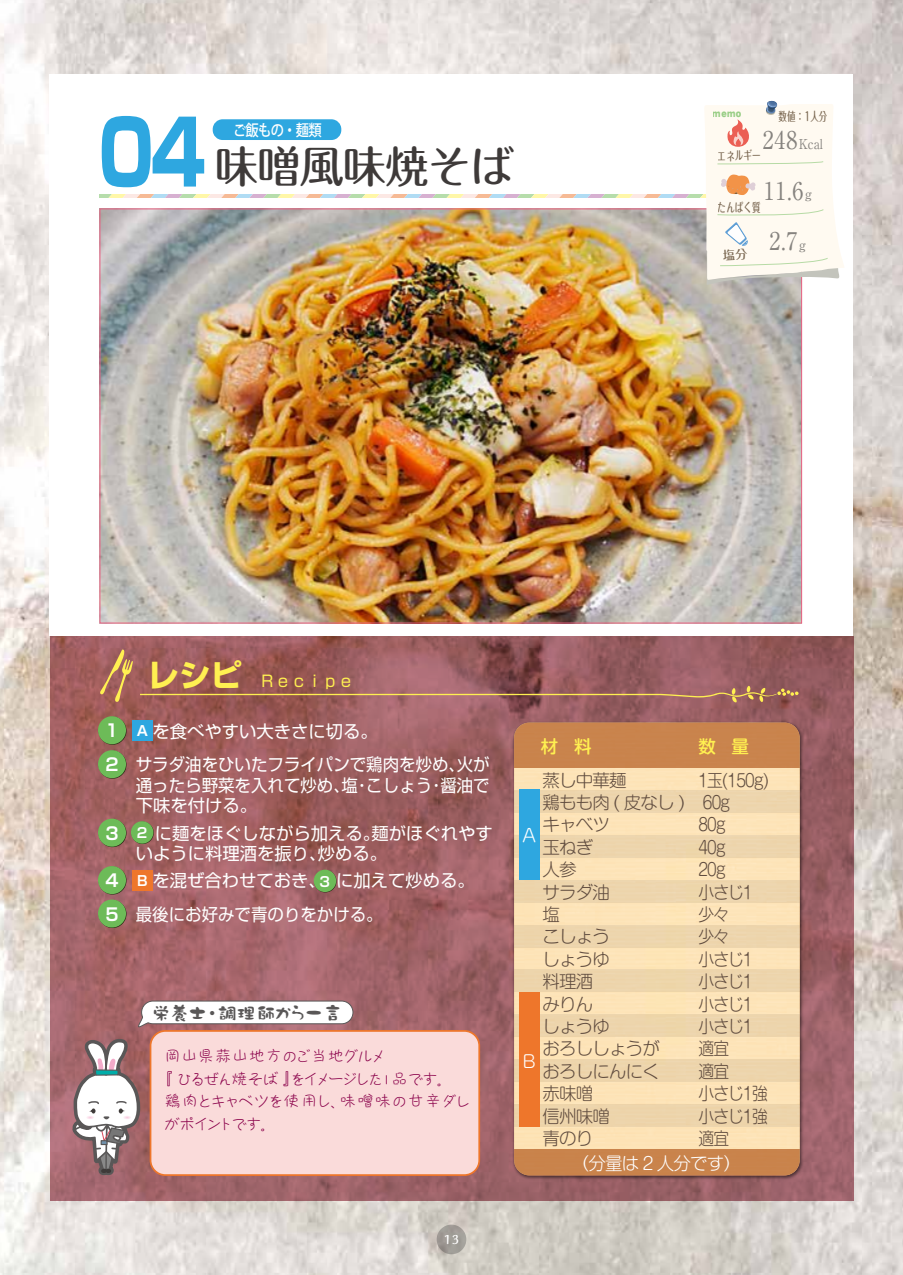
<style>
.page{position:relative;width:903px;height:1275px;background:#fff}
.page>*{position:absolute;margin:0;border:0;box-sizing:border-box;transform-origin:0 0}
.t1{font:500 43.75px "Maru Fo Pro";letter-spacing:-.025em;color:#3e3a39}
.t2{font:24.32px "Ryumin Pr 5";color:#868687;scale:.9 1}
.t3{font:19.25px "DF Craft Sumi W9 WING RKSJ H";letter-spacing:-.01em;color:#595757}
.t4{font:300 17.5px/22.4px "Shin M Go Pro";letter-spacing:-.05em;color:#604c3f}
.t5{font:17.5px/22.8px "DF Tegaki Aya W3 WING RKSJ H";letter-spacing:-.035em;color:#8a004a}
.t6{font:300 17.5px/22.4px "Shin M Go Pro";letter-spacing:-.05em;color:#604c3f;scale:.9 1}
.t7{font:300 17.5px "Shin M Go Pro";letter-spacing:-.05em;color:#fff}
.t8{font:500 17.5px "Shin M Go Pro";color:#fff051}
.t9{font:17.32px/33.6px "Shin Go Pro";color:#fff}
.t10{font:17.32px/20.5px "Shin Go Pro";color:#fff;scale:.95 1}
.t11{font:700 17.32px/33.9px "Shin Go Pro De";color:#fff}
.t12{font:15.75px "Shin Go Pro";color:#fff051}
.t13{font:500 15.75px "Koz Go Pr 6 N";letter-spacing:-.05em;color:#fff;scale:.84 1}
.t14{font:700 13.83px "Shin Go Pro De";color:#fff}
.t15{font:13.47px "Ryumin Pr 5";color:#868687;scale:.9 1}
.t16{font:700 12.6px "Moaria Std";color:#fff}
.t17{font:500 12.25px "Maru Fo Pro";letter-spacing:-.01em;color:#7a6a56;scale:.7 1}
.t18{font:10.5px "DF Gothic EB WINP RKSJ H";color:#6dbb58;scale:.93 1}
.s1{font-family:"Shin Go Pro";font-weight:800;font-size:88.73px;color:#2ea7e0}
.s2{font-size:24.32px}
.s3{font-size:13.47px}
.s4{font-weight:700;font-size:31.5px}
.s5{font-size:13.83px}
.s6{font-family:"Shin Go Pro De";font-weight:700}
.s7{font-size:17.5px}
</style>
<div class="page">
<img style="left:0;top:0;width:903px;height:1275px">
<div style="left:50px;top:74px;width:803px;height:562px;background:#fff"></div>
<svg style="left:50px;top:636px;width:803px;height:564px;background:#9f6062"></svg>
<img style="left:101px;top:285px;width:699px;height:336px">
<svg style="left:100px;top:649px;width:33px;height:53px;background:#b27a5b"></svg>
<img style="left:482px;top:693px;width:385px;height:582px">
<div style="left:514px;top:722px;width:286px;height:453px;background:#fde4b8"></div>
<div style="left:514px;top:722px;width:286px;height:45px;background:#c9844d"></div>
<div style="left:514px;top:791px;width:286px;height:22px;background:#edd5ad"></div>
<div style="left:514px;top:835px;width:286px;height:23px;background:#edd5ad"></div>
<div style="left:514px;top:880px;width:286px;height:23px;background:#edd5ad"></div>
<div style="left:514px;top:925px;width:286px;height:22px;background:#edd5ac"></div>
<div style="left:514px;top:970px;width:286px;height:22px;background:#edd5ac"></div>
<div style="left:514px;top:1014px;width:286px;height:23px;background:#edd5ac"></div>
<div style="left:514px;top:1059px;width:286px;height:23px;background:#edd4ab"></div>
<div style="left:514px;top:1104px;width:286px;height:22px;background:#edd4ab"></div>
<div style="left:514px;top:1150px;width:286px;height:25px;background:#c9834b"></div>
<div style="left:519px;top:789px;width:20px;height:91px;background:#2ea7e0"></div>
<div style="left:519px;top:992px;width:20px;height:134px;background:#ee762b"></div>
<svg style="left:140px;top:686px;width:658px;height:16px;background:#a26a5d"></svg>
<svg style="left:99px;top:717px;width:28px;height:28px"></svg>
<div style="left:98px;top:716px;width:28px;height:28px;background:#6dbb58;border-radius:50%"></div>
<svg style="left:99px;top:751px;width:28px;height:28px"></svg>
<div style="left:98px;top:750px;width:28px;height:28px;background:#6dbb58;border-radius:50%"></div>
<svg style="left:99px;top:900px;width:28px;height:28px"></svg>
<div style="left:98px;top:899px;width:28px;height:28px;background:#6dbb58;border-radius:50%"></div>
<svg style="left:99px;top:819px;width:28px;height:28px"></svg>
<div style="left:98px;top:819px;width:28px;height:28px;background:#6dbb58;border-radius:50%"></div>
<svg style="left:131px;top:822px;width:23px;height:22px"></svg>
<div style="left:131px;top:821px;width:22px;height:23px;background:#6dbb58;border-radius:50%"></div>
<svg style="left:99px;top:867px;width:28px;height:28px"></svg>
<div style="left:98px;top:866px;width:28px;height:28px;background:#6dbb58;border-radius:50%"></div>
<div style="left:132px;top:721px;width:20px;height:20px;background:#2ea7e0"></div>
<div style="left:132px;top:870px;width:20px;height:21px;background:#ee762b"></div>
<svg style="left:314px;top:870px;width:23px;height:22px"></svg>
<div style="left:314px;top:870px;width:22px;height:22px;background:#6dbb58;border-radius:50%"></div>
<div style="left:151px;top:1031px;width:328px;height:144px;background:#fadbda;border-radius:15px"></div>
<div style="left:150px;top:1030px;width:330px;height:146px;border:2px solid #ee762b;border-radius:15px"></div>
<svg style="left:41px;top:1000px;width:313px;height:204px"></svg>
<div style="left:437px;top:1225px;width:29px;height:29px;background:#a09c97;border-radius:50%"></div>
<img style="left:100px;top:101px;width:744px;height:184px">
<h1 class="t1" style="left:98px;top:132px;width:417px"><span class="s1">04</span> 味噌風味焼そば</h1>
<p class="t13" style="left:233px;top:122px;width:107px">ご飯もの・麺類</p>
<p class="t18" style="left:713px;top:108px;width:32px">memo</p>
<p class="t17" style="left:779px;top:106px;width:72px">数値：1人分</p>
<p class="t15" style="left:762px;top:133px;width:69px"><span class="s2">248</span>Kcal</p>
<p class="t17" style="left:718px;top:146px;width:63px">エネルギー</p>
<h2 class="t2" style="left:763px;top:171px;width:55px">11.6<span class="s3">g</span></h2>
<p class="t17" style="left:718px;top:197px;width:63px">たんぱく質</p>
<h2 class="t2" style="left:769px;top:222px;width:42px">2.7<span class="s3">g</span></h2>
<p class="t12" style="left:147px;top:668px;width:208px"><span class="s4">レシピ</span> Ｒｅｃｉｐｅ</p>
<p class="t9" style="left:136px;top:712px;width:355px">a を食べやすい大きさに切る。<br>サラダ油をひいたフライパンで鶏肉を炒め、火が</p>
<p class="t10" style="left:136px;top:773px;width:374px">通ったら野菜を入れて炒め、塩・こしょう・醤油で下味を付ける。</p>
<p class="t9" style="left:136px;top:821px;width:358px;line-height:20.5px">2 に麺をほぐしながら加える。麺がほぐれやすいように料理酒を振り、炒める。</p>
<p class="t11" style="left:105px;top:712px;width:15px">1<br>2</p>
<p class="t14" style="left:135px;top:720px;width:15px">Ａ</p>
<p class="t11" style="left:105px;top:814px;width:43px">3 <span class="s5">2</span></p>
<p class="t9" style="left:105px;top:862px;width:371px"><span class="s6">4</span> b を混ぜ合わせておき、3 に加えて炒める。</p>
<p class="t14" style="left:137px;top:870px;width:12px">B</p>
<p class="t14" style="left:320px;top:870px;width:12px">3</p>
<p class="t10" style="left:105px;top:902px;width:293px"><span class="s6">5</span> 最後にお好みで青のりをかける。</p>
<p class="t3" style="left:152px;top:1003px;width:192px">栄養士・調理師か<span class="s7">ら</span>一言</p>
<p class="t5" style="left:164px;top:1044px;width:307px">岡山県蒜山地方のご当地グルメ<br>『 ひるぜん焼そば 』をイメージした1品です。<br>鶏肉とキャベツを使用し、味噌味の甘辛ダレがポイントです。</p>
<p class="t16" style="left:443px;top:1230px;width:17px">13</p>
<p class="t8" style="left:541px;top:732px;width:52px">材　料</p>
<p class="t8" style="left:698px;top:732px;width:52px">数　量</p>
<p class="t4" style="left:543px;top:767px;width:144px">蒸し中華麺<br>鶏もも肉 ( 皮なし )キャベツ<br>玉ねぎ<br>人参<br>サラダ油<br>塩<br>こしょう<br>しょうゆ<br>料理酒<br>みりん<br>しょうゆ　<br>おろししょうが<br>おろしにんにく　赤味噌　<br>信州味噌</p>
<p class="t7" style="left:520px;top:821px;width:16px">Ａ</p>
<p class="t7" style="left:520px;top:1047px;width:16px">Ｂ</p>
<p class="t6" style="left:698px;top:767px;width:80px">1玉(150g)<br>60g　<br>80g<br>40g<br>20g<br>小さじ1少々<br>少々<br>小さじ1小さじ1小さじ1小さじ1適宜<br>適宜<br>小さじ1強小さじ1強適宜</p>
<p class="t7" style="left:572px;top:1149px;width:171px">（分量は 2 人分です）</p>
</div>
